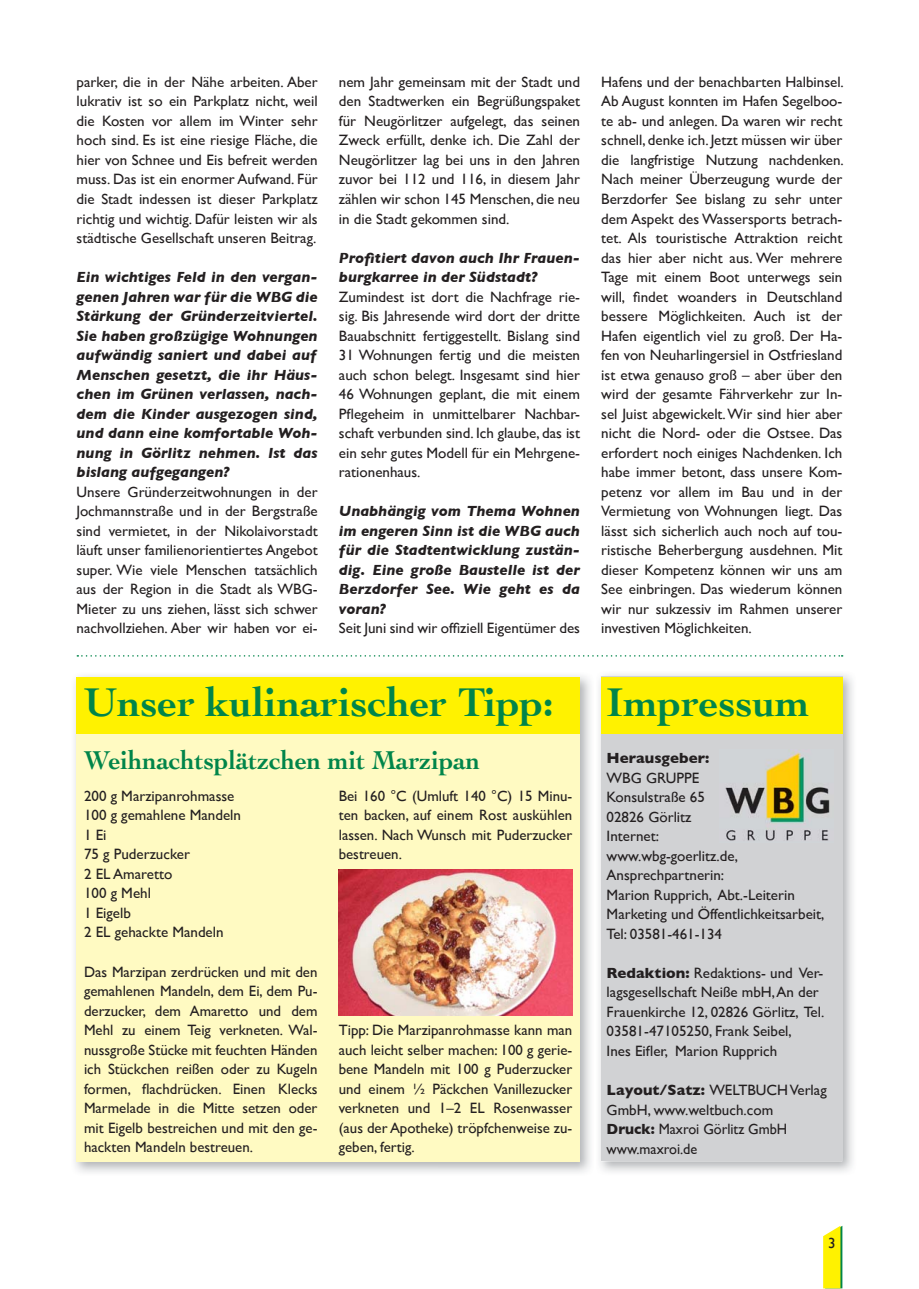
<style>
.page{position:relative;width:919px;height:1289px;background:#fff}
.page>*{position:absolute;margin:0;border:0;box-sizing:border-box;transform-origin:0 0}
.t1{font:700 42px "Cochin";color:#00854a}
.t2{font:700 27px "Cochin";color:#00854a;scale:.95 1}
.t3{font:15px/19.5px "Gill Sans";color:#231f20;text-align:justify}
.t4{font:italic 700 15px/19.5px "Gill Sans";color:#231f20;text-align:justify}
.t5{font:700 15px "Gill Sans";color:#231f20}
.s1{font-weight:700}
</style>
<div class="page">
<svg style="left:823px;top:1225px;width:19px;height:63px"></svg>
<img style="left:599px;top:674px;width:254px;height:498px">
<div style="left:601px;top:676px;width:241px;height:485px;background:#d1d2d4"></div>
<div style="left:601px;top:677px;width:241px;height:56px;background:#fff200"></div>
<img style="left:725px;top:750px;width:105px;height:91px">
<svg style="left:77px;top:655px;width:765px;height:1px"></svg>
<img style="left:75px;top:675px;width:516px;height:498px">
<div style="left:77px;top:677px;width:503px;height:484px;background:#fffac2"></div>
<div style="left:77px;top:677px;width:503px;height:56px;background:#fff200"></div>
<img style="left:339px;top:869px;width:233px;height:146px">
<p class="t3" style="left:77px;top:72px;width:243px">parker, die in der Nähe arbeiten. Aber lukrativ ist so ein Parkplatz nicht, weil die Kosten vor allem im Winter sehr hoch sind. Es ist eine riesige Fläche, die hier von Schnee und Eis befreit werden muss. Das ist ein enormer Aufwand. Für die Stadt indessen ist dieser Parkplatz richtig und wichtig. Dafür leisten wir als städtische Gesellschaft unseren Beitrag.</p>
<p class="t4" style="left:77px;top:267px;width:242px">Ein wichtiges Feld in den vergan&shy;genen Jahren war für die WBG die Stärkung der Gründerzeitviertel.<br>Sie haben großzügige Wohnungen aufwändig saniert und dabei auf Menschen gesetzt, die ihr Häus&shy;chen im Grünen verlassen, nach&shy;dem die Kinder ausgezogen sind, und dann eine komfortable Woh&shy;nung in Görlitz nehmen. Ist das bislang aufgegangen?</p>
<p class="t3" style="left:77px;top:481px;width:242px">Unsere Gründerzeitwohnungen in der Jochmannstraße und in der Bergstraße sind vermietet, in der Nikolaivorstadt läuft unser familienorientiertes Angebot super. Wie viele Menschen tatsächlich aus der Region in die Stadt als WBG-Mieter zu uns ziehen, lässt sich schwer nachvollziehen. Aber wir haben vor ei-</p>
<p class="t3" style="left:339px;top:72px;width:242px">nem Jahr gemeinsam mit der Stadt und den Stadtwerken ein Begrüßungspaket für Neugörlitzer aufgelegt, das seinen Zweck erfüllt, denke ich. Die Zahl der Neugörlitzer lag bei uns in den Jahren zuvor bei 112 und 116, in diesem Jahr zählen wir schon 145 Menschen, die neu in die Stadt gekommen sind.</p>
<p class="t4" style="left:339px;top:248px;width:242px">Profitiert davon auch Ihr Frauen&shy;burgkarree in der Südstadt?</p>
<p class="t3" style="left:339px;top:286px;width:242px">Zumindest ist dort die Nachfrage rie&shy;sig. Bis Jahresende wird dort der dritte Bauabschnitt fertiggestellt. Bislang sind 31 Wohnungen fertig und die meisten auch schon belegt. Insgesamt sind hier 46 Wohnungen geplant, die mit einem Pflegeheim in unmittelbarer Nachbar&shy;schaft verbunden sind. Ich glaube, das ist ein sehr gutes Modell für ein Mehrgene&shy;rationenhaus.</p>
<p class="t4" style="left:339px;top:501px;width:242px">Unabhängig vom Thema Wohnen im engeren Sinn ist die WBG auch für die Stadtentwicklung zustän&shy;dig. Eine große Baustelle ist der Berzdorfer See. Wie geht es da voran?</p>
<p class="t3" style="left:339px;top:618px;width:242px">Seit Juni sind wir offiziell Eigentümer des</p>
<h1 class="t1" style="left:84px;top:678px;width:471px">Unser kulinarischer Tipp:</h1>
<h2 class="t2" style="left:84px;top:744px;width:418px">Weihnachtsplätzchen mit Marzipan</h2>
<p class="t3" style="left:84px;top:786px;width:158px;text-align:left">200 g Marzipanrohmasse<br>100 g gemahlene Mandeln<br>1 Ei<br>75 g Puderzucker<br>2 EL Amaretto<br>100 g Mehl<br>1 Eigelb<br>2 EL gehackte Mandeln</p>
<p class="t3" style="left:84px;top:961px;width:235px">Das Marzipan zerdrücken und mit den gemahlenen Mandeln, dem Ei, dem Pu&shy;derzucker, dem Amaretto und dem Mehl zu einem Teig verkneten. Wal&shy;nussgroße Stücke mit feuchten Händen ich Stückchen reißen oder zu Kugeln formen, flachdrücken. Einen Klecks Marmelade in die Mitte setzen oder mit Eigelb bestreichen und mit den ge&shy;hackten Mandeln bestreuen.</p>
<p class="t3" style="left:339px;top:786px;width:235px">Bei 160 °C (Umluft 140 °C) 15 Minu&shy;ten backen, auf einem Rost auskühlen lassen. Nach Wunsch mit Puderzucker bestreuen.</p>
<p class="t3" style="left:339px;top:1020px;width:235px">Tipp: Die Marzipanrohmasse kann man auch leicht selber machen: 100 g gerie&shy;bene Mandeln mit 100 g Puderzucker und einem ½ Päckchen Vanillezucker verkneten und 1–2 EL Rosenwasser (aus der Apotheke) tröpfchenweise zu&shy;geben, fertig.</p>
<p class="t3" style="left:601px;top:72px;width:244px">Hafens und der benachbarten Halbinsel.<br>Ab August konnten im Hafen Segelboo&shy;te ab- und anlegen. Da waren wir recht schnell, denke ich. Jetzt müssen wir über die langfristige Nutzung nachdenken.<br>Nach meiner Überzeugung wurde der Berzdorfer See bislang zu sehr unter dem Aspekt des Wassersports betrach&shy;tet. Als touristische Attraktion reicht das hier aber nicht aus. Wer mehrere Tage mit einem Boot unterwegs sein will, findet woanders in Deutschland bessere Möglichkeiten. Auch ist der Hafen eigentlich viel zu groß. Der Ha&shy;fen von Neuharlingersiel in Ostfriesland ist etwa genauso groß – aber über den wird der gesamte Fährverkehr zur In&shy;sel Juist abgewickelt. Wir sind hier aber nicht die Nord- oder die Ostsee. Das erfordert noch einiges Nachdenken. Ich habe immer betont, dass unsere Kom&shy;petenz vor allem im Bau und in der Vermietung von Wohnungen liegt. Das lässt sich sicherlich auch noch auf tou&shy;ristische Beherbergung ausdehnen. Mit dieser Kompetenz können wir uns am See einbringen. Das wiederum können wir nur sukzessiv im Rahmen unserer investiven Möglichkeiten.</p>
<h1 class="t1" style="left:606px;top:678px;width:204px">Impressum</h1>
<p class="t5" style="left:606px;top:749px;width:104px">Herausgeber:</p>
<p class="t3" style="left:606px;top:768px;width:219px;text-align:left">WBG GRUPPE<br>Konsulstraße 65<br>02826 Görlitz<br>Internet:<br>www.wbg-goerlitz.de,<br>Ansprechpartnerin:<br>Marion Rupprich, Abt.-Leiterin<br>Marketing und Öffentlichkeitsarbeit,<br>Tel: 03581-461-134</p>
<p class="t3" style="left:606px;top:963px;width:219px;text-align:left"><span class="s1">Redaktion:</span> Redaktions- und Ver&shy;lagsgesellschaft Neiße mbH, An der Frauenkirche 12, 02826 Görlitz, Tel.<br>03581-47105250, Frank Seibel,<br>Ines Eifler, Marion Rupprich</p>
<p class="t3" style="left:606px;top:1080px;width:221px;text-align:left"><span class="s1">Layout/Satz:</span> WELTBUCH Verlag<br>GmbH, www.weltbuch.com<br><span class="s1">Druck:</span> Maxroi Görlitz GmbH www.maxroi.de</p>
<p class="t3" style="left:828px;top:1232px;width:9px">3</p>
</div>
